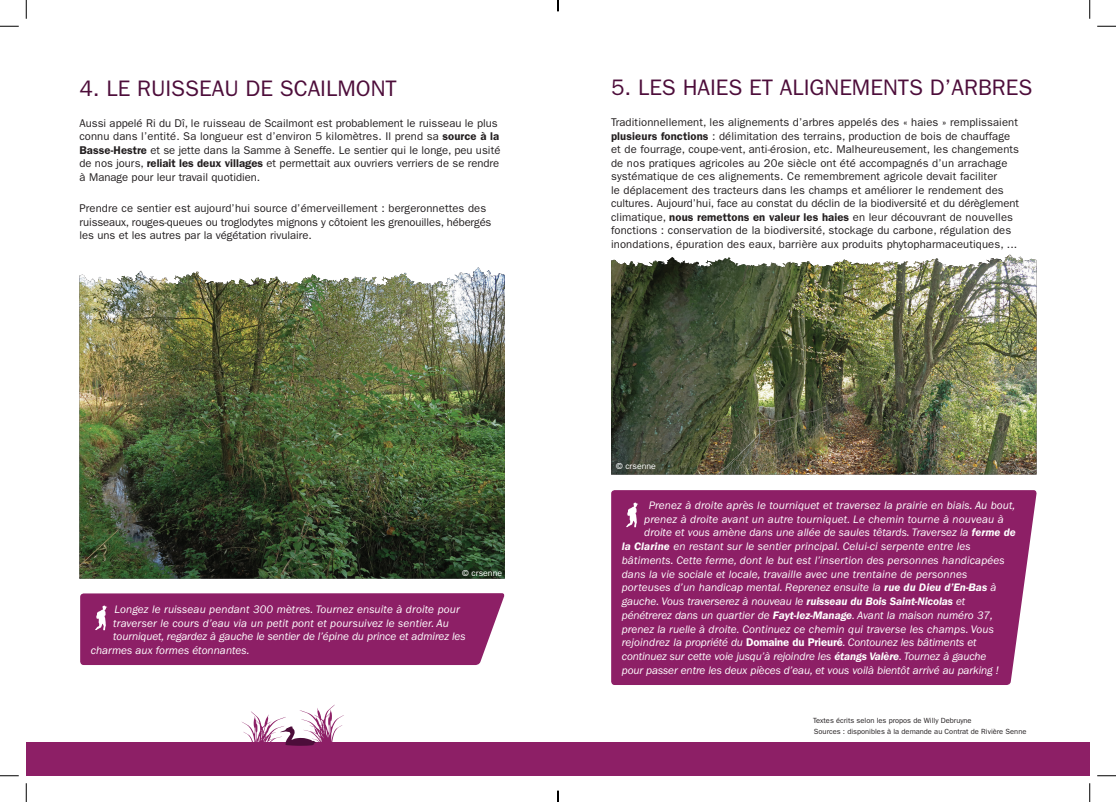
<style>
.page{position:relative;width:1116px;height:802px;background:#fff}
.page>*{position:absolute;margin:0;border:0;box-sizing:border-box;transform-origin:0 0}
.Titre{font:22.5px "ITC Franklin Gothic Std";color:#4d0d3a}
.Texte{font:22.5px "ITC Franklin Gothic Std";color:#4d0d3a}
.Indication_Ballade{font:italic 11.25px "ITC Franklin Gothic Std";letter-spacing:.01em;color:#fff}
.Texte-2{font:11.25px/13.5px "ITC Franklin Gothic Std";letter-spacing:.01em;color:#231f20}
.Titre-2{font:11.25px/13.5px "ITC Franklin Gothic Std";color:#231f20}
.Indication_Ballade-2{font:italic 11.25px "ITC Franklin Gothic Std";letter-spacing:-.01em;color:#fff}
.Infos{font:8.75px "ITC Franklin Gothic Std";color:#fff}
.Texte-3{font:7.5px "ITC Franklin Gothic Std";color:#231f20}
.s1{font-weight:600}
.s2{font-weight:600;font-style:normal}
</style>
<div class="page">
<img style="left:79px;top:267px;width:426px;height:312px">
<img style="left:430px;top:267px;width:48px;height:19px">
<div style="left:80px;top:593px;width:425px;height:72px;background:#8d1f66"></div>
<div style="left:611px;top:490px;width:426px;height:195px;background:#8d1f66"></div>
<svg style="left:626px;top:503px;width:12px;height:24px"></svg>
<div style="left:26px;top:742px;width:1063px;height:34px;background:#8d1f66"></div>
<img style="left:611px;top:254px;width:425px;height:220px">
<img style="left:961px;top:254px;width:49px;height:14px">
<svg style="left:242px;top:705px;width:102px;height:41px"></svg>
<svg style="left:0;top:25px;width:19px;height:2px"></svg>
<svg style="left:1097px;top:25px;width:18px;height:2px"></svg>
<svg style="left:0;top:775px;width:19px;height:1px"></svg>
<svg style="left:1097px;top:775px;width:18px;height:1px"></svg>
<svg style="left:25px;top:0;width:2px;height:19px"></svg>
<svg style="left:25px;top:783px;width:2px;height:19px"></svg>
<svg style="left:1089px;top:0;width:1px;height:19px"></svg>
<svg style="left:1089px;top:783px;width:1px;height:19px"></svg>
<svg style="left:557px;top:0;width:2px;height:11px"></svg>
<svg style="left:557px;top:791px;width:2px;height:11px"></svg>
<p class="Texte" style="left:79px;top:75px;width:319px">4. LE RUISSEAU DE SCAILMONT</p>
<p class="Titre" style="left:611px;top:74px;width:423px">5. LES HAIES ET ALIGNEMENTS D’ARBRES</p>
<p class="Texte-2" style="left:611px;top:116px;width:409px">Traditionnellement, les alignements d’arbres appelés des « haies » remplissaient <span class="s1">plusieurs fonctions</span> : délimitation des terrains, production de bois de chauffage et de fourrage, coupe-vent, anti-érosion, etc. Malheureusement, les changements de nos pratiques agricoles au 20e siècle ont été accompagnés d’un arrachage systématique de ces alignements. Ce remembrement agricole devait faciliter<br>le déplacement des tracteurs dans les champs et améliorer le rendement des cultures. Aujourd’hui, face au constat du déclin de la biodiversité et du dérèglement climatique, <span class="s1">nous remettons en valeur les haies</span> en leur découvrant de nouvelles fonctions : conservation de la biodiversité, stockage du carbone, régulation des inondations, épuration des eaux, barrière aux produits phytopharmaceutiques, ...</p>
<p class="Titre-2" style="left:79px;top:116px;width:422px">Aussi appelé Ri du Dî, le ruisseau de Scailmont est probablement le ruisseau le plus connu dans l’entité. Sa longueur est d’environ 5 kilomètres. Il prend sa <span class="s1">source à la Basse-Hestre</span> et se jette dans la Samme à Seneffe. Le sentier qui le longe, peu usité de nos jours, <span class="s1">reliait les deux villages</span> et permettait aux ouvriers verriers de se rendre à Manage pour leur travail quotidien.</p>
<p class="Titre-2" style="left:79px;top:202px;width:413px">Prendre ce sentier est aujourd’hui source d’émerveillement : bergeronnettes des ruisseaux, rouges-queues ou troglodytes mignons y côtoient les grenouilles, hébergés les uns et les autres par la végétation rivulaire.</p>
<p class="Infos" style="left:462px;top:568px;width:41px">© crsenne</p>
<p class="Indication_Ballade" style="left:114px;top:603px;width:347px">Longez le ruisseau pendant 300 mètres. Tournez ensuite à droite pour</p>
<p class="Indication_Ballade" style="left:113px;top:617px;width:337px">traverser le cours d’eau via un petit pont et poursuivez le sentier. Au</p>
<p class="Indication_Ballade-2" style="left:113px;top:630px;width:354px">tourniquet, regardez à gauche le sentier de l’épine du prince et admirez les</p>
<p class="Indication_Ballade" style="left:91px;top:644px;width:160px">charmes aux formes étonnantes.</p>
<p class="Infos" style="left:616px;top:461px;width:41px">© crsenne</p>
<p class="Indication_Ballade" style="left:648px;top:499px;width:368px">Prenez à droite après le tourniquet et traversez la prairie en biais. Au bout,</p>
<p class="Indication_Ballade" style="left:644px;top:513px;width:361px">prenez à droite avant un autre tourniquet. Le chemin tourne à nouveau à</p>
<p class="Indication_Ballade" style="left:644px;top:526px;width:373px">droite et vous amène dans une allée de saules têtards. Traversez la <span class="s1">ferme de</span></p>
<p class="Indication_Ballade" style="left:622px;top:540px;width:350px"><span class="s1">la Clarine</span> en restant sur le sentier principal. Celui-ci serpente entre les</p>
<p class="Indication_Ballade" style="left:622px;top:554px;width:384px">bâtiments. Cette ferme, dont le but est l’insertion des personnes handicapées</p>
<p class="Indication_Ballade" style="left:622px;top:568px;width:347px">dans la vie sociale et locale, travaille avec une trentaine de personnes</p>
<p class="Indication_Ballade" style="left:622px;top:581px;width:376px">porteuses d’un handicap mental. Reprenez ensuite la <span class="s1">rue du Dieu d’En-Bas</span> à</p>
<p class="Indication_Ballade-2" style="left:622px;top:595px;width:345px">gauche. Vous traverserez à nouveau le <span class="s1">ruisseau du Bois Saint-Nicolas</span> et</p>
<p class="Indication_Ballade" style="left:622px;top:609px;width:373px">pénétrerez dans un quartier de <span class="s1">Fayt-lez-Manage</span>. Avant la maison numéro 37,</p>
<p class="Indication_Ballade" style="left:622px;top:623px;width:374px">prenez la ruelle à droite. Continuez ce chemin qui traverse les champs. Vous</p>
<p class="Indication_Ballade-2" style="left:622px;top:636px;width:356px">rejoindrez la propriété du <span class="s2">Domaine du Prieuré</span>. Contounez les bâtiments et</p>
<p class="Indication_Ballade-2" style="left:622px;top:650px;width:366px">continuez sur cette voie jusqu’à rejoindre les <span class="s1">étangs Valère</span>. Tournez à gauche</p>
<p class="Indication_Ballade-2" style="left:622px;top:664px;width:378px">pour passer entre les deux pièces d’eau, et vous voilà bientôt arrivé au parking !</p>
<p class="Texte-3" style="left:813px;top:716px;width:160px">Textes écrits selon les propos de Willy Debruyne</p>
<p class="Texte-3" style="left:814px;top:727px;width:214px">Sources : disponibles à la demande au Contrat de Rivière Senne</p>
</div>
